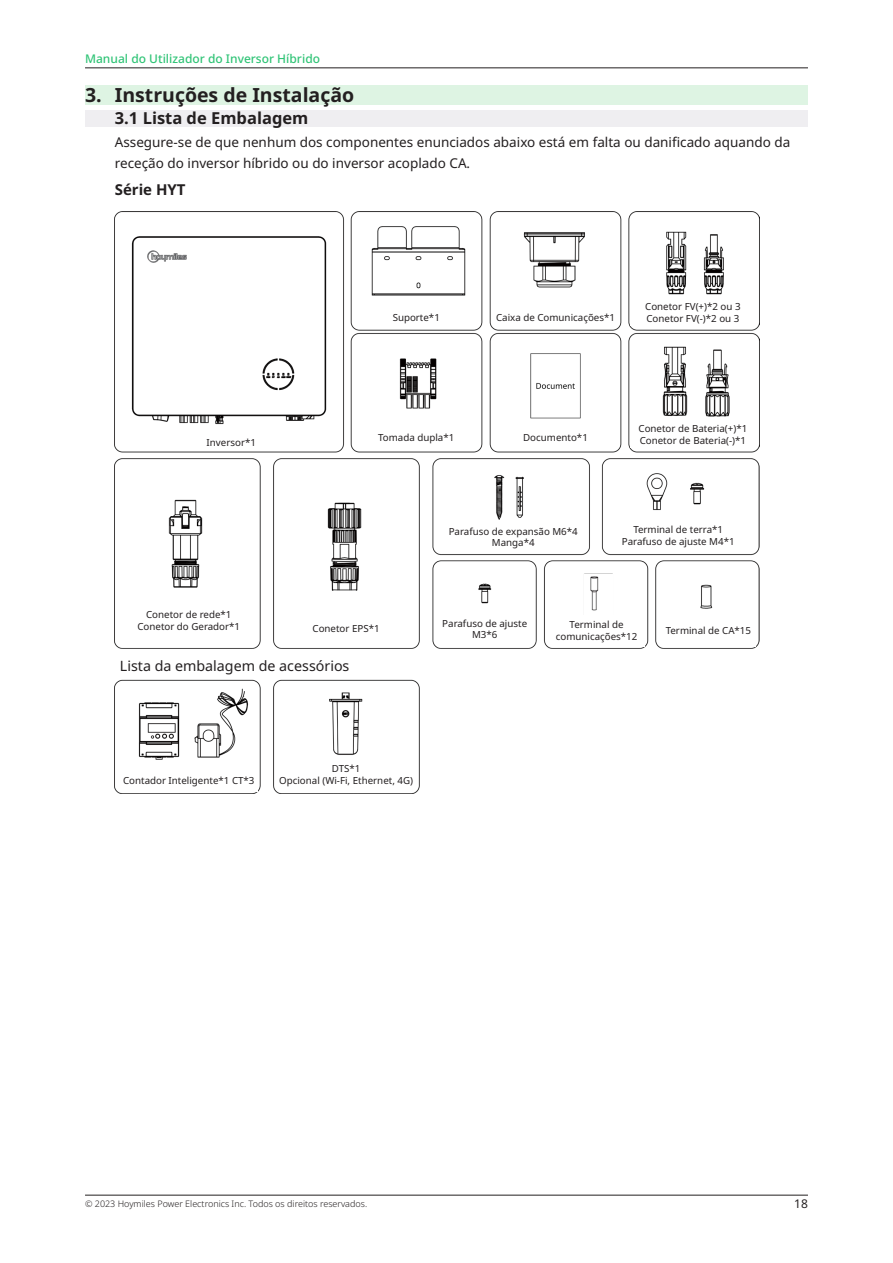
<style>
.page{position:relative;width:893px;height:1263px;background:#fff}
.page>*{position:absolute;margin:0;border:0;box-sizing:border-box;transform-origin:0 0}
.t1{font:700 19.5px "Noto Sans";color:#231f20}
.段落样式2{font:700 16.5px "Noto Sans";color:#231f20}
.t2{font:700 15px "Noto Sans";color:#231f20}
.Body{font:14.25px "Noto Sans";color:#231f20}
.Body-2{font:13.5px/21px "Noto Sans";color:#231f20}
.t3{font:500 12px "Noto Sans";color:#31c477}
.t4{font:12px "Noto Sans";color:#231f20}
.Body-3{font:9.75px/11.7px "Noto Sans";color:#231f20;text-align:center}
.t5{font:300 9px "Noto Sans";color:#231f20}
</style>
<div class="page">
<hr style="left:85px;top:68px;width:723px;height:1px;background:#231f20">
<hr style="left:85px;top:1195px;width:723px;height:1px;background:#231f20">
<div style="left:85px;top:85px;width:723px;height:20px;background:#def4e3"></div>
<div style="left:85px;top:110px;width:723px;height:17px;background:#efeef1"></div>
<img style="left:115px;top:211px;width:644px;height:583px">
<div style="left:166px;top:434px;width:130px;height:17px;background:#fff"></div>
<div style="left:355px;top:308px;width:122px;height:18px;background:#fff"></div>
<div style="left:355px;top:429px;width:122px;height:17px;background:#fff"></div>
<div style="left:128px;top:605px;width:122px;height:31px;background:#fff"></div>
<div style="left:120px;top:768px;width:138px;height:24px;background:#fff"></div>
<div style="left:120px;top:652px;width:360px;height:27px;background:#fff"></div>
<div style="left:276px;top:762px;width:140px;height:24px;background:#fff"></div>
<div style="left:285px;top:613px;width:122px;height:32px;background:#fff"></div>
<div style="left:437px;top:613px;width:95px;height:32px;background:#fff"></div>
<div style="left:549px;top:615px;width:95px;height:31px;background:#fff"></div>
<div style="left:661px;top:615px;width:95px;height:31px;background:#fff"></div>
<div style="left:614px;top:521px;width:128px;height:29px;background:#fff"></div>
<div style="left:444px;top:524px;width:139px;height:26px;background:#fff"></div>
<div style="left:493px;top:308px;width:125px;height:18px;background:#fff"></div>
<div style="left:631px;top:299px;width:124px;height:27px;background:#fff"></div>
<div style="left:631px;top:421px;width:124px;height:26px;background:#fff"></div>
<div style="left:493px;top:429px;width:125px;height:17px;background:#fff"></div>
<p class="t3" style="left:85px;top:50px;width:237px">Manual do Utilizador do Inversor Híbrido</p>
<p class="t1" style="left:85px;top:81px;width:271px">3. Instruções de Instalação</p>
<p class="段落样式2" style="left:115px;top:107px;width:195px">3.1 Lista de Embalagem</p>
<p class="Body-2" style="left:115px;top:132px;width:677px">Assegure-se de que nenhum dos componentes enunciados abaixo está em falta ou danificado aquando da receção do inversor híbrido ou do inversor acoplado CA.</p>
<p class="t2" style="left:115px;top:179px;width:72px">Série HYT</p>
<p class="Body-3" style="left:207px;top:437px;width:51px">Inversor*1</p>
<p class="Body-3" style="left:146px;top:609px;width:87px">Conetor de rede*1</p>
<p class="Body-3" style="left:137px;top:621px;width:104px">Conetor do Gerador*1</p>
<p class="Body-3" style="left:393px;top:311px;width:49px">Suporte*1</p>
<p class="Body-3" style="left:378px;top:432px;width:78px">Tomada dupla*1</p>
<p class="Body-3" style="left:496px;top:311px;width:120px">Caixa de Comunicações*1</p>
<p class="Body-3" style="left:645px;top:301px;width:97px">Conetor FV(+)*2 ou 3</p>
<p class="Body-3" style="left:646px;top:313px;width:94px">Conetor FV(-)*2 ou 3</p>
<p class="Body-3" style="left:638px;top:423px;width:110px">Conetor de Bateria(+)*1</p>
<p class="Body-3" style="left:523px;top:432px;width:66px">Documento*1</p>
<p class="Body-3" style="left:640px;top:434px;width:108px">Conetor de Bateria(-)*1</p>
<p class="Body-3" style="left:449px;top:525px;width:131px">Parafuso de expansão M6*4</p>
<p class="Body-3" style="left:492px;top:537px;width:44px">Manga*4</p>
<p class="Body-3" style="left:633px;top:524px;width:91px">Terminal de terra*1</p>
<p class="Body-3" style="left:622px;top:536px;width:114px">Parafuso de ajuste M4*1</p>
<p class="Body-3" style="left:313px;top:623px;width:69px">Conetor EPS*1</p>
<p class="Body-3" style="left:442px;top:617px;width:86px">Parafuso de ajuste<br>M3*6</p>
<p class="Body-3" style="left:556px;top:619px;width:83px">Terminal de comunicações*12</p>
<p class="Body-3" style="left:666px;top:625px;width:87px">Terminal de CA*15</p>
<p class="Body" style="left:120px;top:655px;width:231px">Lista da embalagem de acessórios</p>
<p class="Body-3" style="left:123px;top:775px;width:133px">Contador Inteligente*1 CT*3</p>
<p class="Body-3" style="left:332px;top:763px;width:30px">DTS*1</p>
<p class="Body-3" style="left:279px;top:774px;width:135px">Opcional (Wi-Fi, Ethernet, 4G)</p>
<p class="t5" style="left:85px;top:1197px;width:284px">© 2023 Hoymiles Power Electronics Inc. Todos os direitos reservados.</p>
<p class="t4" style="left:794px;top:1195px;width:15px">18</p>
</div>
